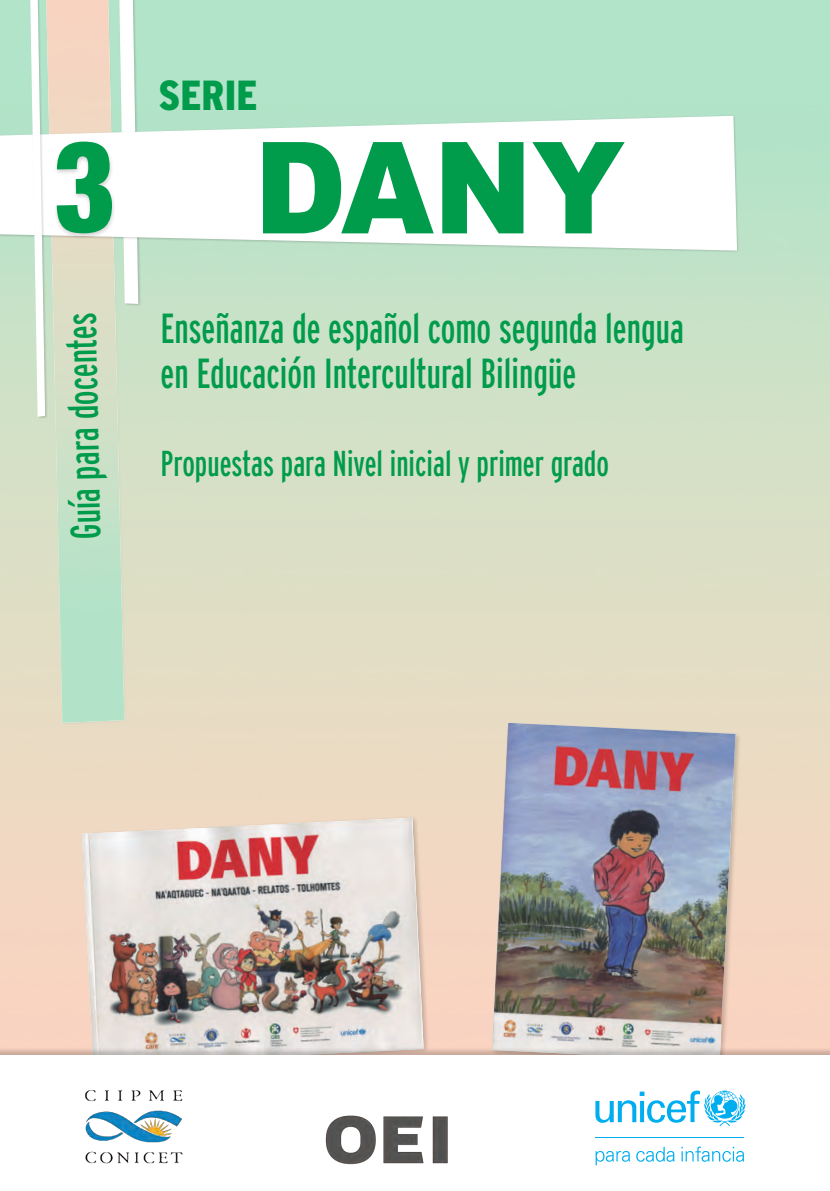
<style>
.page{position:relative;width:830px;height:1191px;background:#fff}
.page>*{position:absolute;margin:0;border:0;box-sizing:border-box;transform-origin:0 0}
.t1{font:900 127.5px "Arial";color:#009c4b;scale:.93 1}
.t2{font:42px/45px "Interstate Regular Comp";color:#009c4b}
.t3{font:900 condensed 42px "Interstate";color:#009c4b}
.t4{font:36px "Interstate Regular Comp";color:#009c4b}
</style>
<div class="page">
<div style="left:0;top:0;width:829px;height:1099px;background:#fff;opacity:.7"></div>
<img style="left:245px;top:111px;width:499px;height:167px">
<svg style="left:245px;top:116px;width:491px;height:134px"></svg>
<img style="left:25px;top:0;width:28px;height:424px">
<svg style="left:29px;top:0;width:16px;height:417px"></svg>
<img style="left:486px;top:717px;width:260px;height:326px">
<img style="left:491px;top:723px;width:244px;height:320px">
<div style="left:76px;top:811px;width:359px;height:232px;background:#f1d8c2"></div>
<img style="left:82px;top:817px;width:341px;height:226px">
<img style="left:0;top:1043px;width:829px;height:11px">
<div style="left:0;top:1054px;width:829px;height:137px;background:#fff"></div>
<img style="left:0;top:22px;width:245px;height:298px">
<svg style="left:595px;top:1090px;width:150px;height:36px"></svg>
<hr style="left:595px;top:1136px;width:148px;height:1px;background:#00aeef">
<svg style="left:595px;top:1151px;width:34px;height:14px"></svg>
<svg style="left:636px;top:1146px;width:38px;height:15px"></svg>
<svg style="left:681px;top:1146px;width:62px;height:15px"></svg>
<img style="left:325px;top:1115px;width:123px;height:50px">
<img style="left:85px;top:1090px;width:98px;height:74px">
<svg style="left:55px;top:0;width:83px;height:304px"></svg>
<p class="t3" style="left:158px;top:71px;width:100px">SERIE</p>
<p class="t1" style="left:254px;top:93px;width:400px">DANY</p>
<p class="t2" style="left:66px;top:539px;width:228px;rotate:-91deg">Guía para docentes</p>
<p class="t2" style="left:160px;top:310px;width:524px">Enseñanza de español como segunda lengua en Educación Intercultural Bilingüe</p>
<p class="t4" style="left:160px;top:450px;width:449px">Propuestas para Nivel inicial y primer grado</p>
</div>
